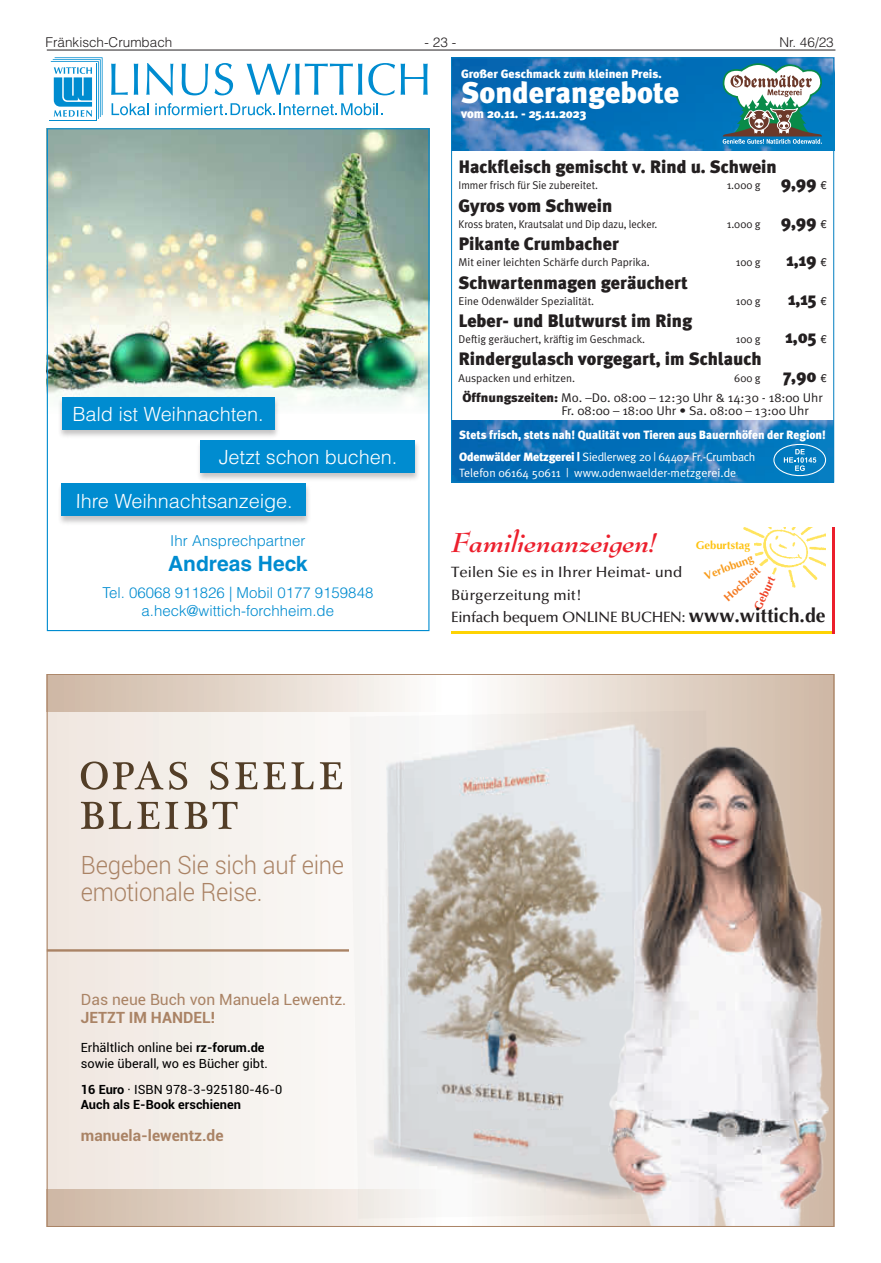
<style>
.page{position:relative;width:881px;height:1263px;background:#fff}
.page>*{position:absolute;margin:0;border:0;box-sizing:border-box;transform-origin:0 0}
.t1{font:italic 700 30px "Bernhard Modern";color:#ec1f2c}
.t2{font:900 30px "Meta Plus";color:#fff}
.t3{font:300 25.35px/27px "Roboto";letter-spacing:-.01em;color:#aa8365;scale:.94 1}
.t4{font:700 21px "Helvetica LT";color:#008cd0}
.t5{font:300 19.5px/42.6px "Helvetica";color:#fff}
.t6{font:900 18px "Meta Plus";color:#231f20}
.t7{font:700 15.6px "Roboto";color:#aa8365}
.t8{font:15.6px "Roboto";color:#aa8365}
.t9{font:500 15px/22.5px "Optima LT";color:#231f20}
.t10{font:300 15px/18px "Helvetica";color:#008cd0;text-align:center}
.t11{font:300 13.5px "Helvetica LT";color:#231f20}
.t12{font:12.75px/15.6px "Roboto";color:#000}
.t13{font:700 12.75px/15.6px "Roboto";color:#000}
.t14{font:900 12.75px "Meta Plus";color:#fff}
.t15{font:12.6px/12.3px "Meta Plus Normal";color:#231f20;scale:1.06 1}
.t16{font:12px/16.2px "Meta Plus Normal";color:#fff}
.t17{font:900 12px "Meta Plus";color:#fff;scale:.96 1}
.t18{font:900 12px "Meta Plus";color:#fff}
.t19{font:11.25px "Meta Plus Normal";color:#231f20}
.t20{font:11.25px "Meta Plus Normal";color:#231f20;scale:.95 1}
.t21{font:11.25px "Meta Plus Normal";color:#231f20;scale:.96 1}
.t22{font:700 11.25px "Optima LT";color:#fec210}
.t23{font:700 11.25px "Optima LT";color:#f89c1c}
.t24{font:700 11.25px "Optima LT";color:#f47921}
.t25{font:700 11.25px "Optima LT";color:#ef3e22}
.s1{font-family:"Meta Plus";font-weight:900;font-size:18px}
.s2{font-family:"Helvetica LT"}
.s3{font-family:"Helvetica LT";font-weight:400;font-size:11.25px}
.s4{font-family:"Meta Plus";font-weight:900}
.s5{font-weight:700;font-size:19.5px}
.s6{font-weight:700}
.s7{font-weight:400}
</style>
<div class="page">
<hr style="left:47px;top:50px;width:788px;height:1px;background:#231f20">
<img style="left:453px;top:59px;width:378px;height:91px">
<img style="left:453px;top:421px;width:378px;height:59px">
<svg style="left:722px;top:63px;width:104px;height:81px"></svg>
<div style="left:773px;top:444px;width:52px;height:32px;border:1px solid #fff;border-radius:50%"></div>
<svg style="left:783px;top:449px;width:33px;height:22px"></svg>
<div style="left:466px;top:674px;width:367px;height:553px;background:linear-gradient(to right,#fdfcfa,#cdb6a2)"></div>
<div style="left:47px;top:674px;width:394px;height:553px;background:linear-gradient(to right,#ceb7a3,#fdfbfa)"></div>
<div style="left:47px;top:712px;width:394px;height:476px;background:#f3f0ea"></div>
<img style="left:349px;top:710px;width:259px;height:509px">
<img style="left:359px;top:710px;width:355px;height:508px">
<img style="left:608px;top:740px;width:219px;height:485px">
<svg style="left:81px;top:761px;width:106px;height:29px"></svg>
<svg style="left:210px;top:762px;width:132px;height:28px"></svg>
<svg style="left:81px;top:802px;width:156px;height:27px"></svg>
<hr style="left:47px;top:949px;width:302px;height:3px;background:#aa8365">
<img style="left:49px;top:130px;width:378px;height:277px">
<svg style="left:111px;top:64px;width:17px;height:31px"></svg>
<svg style="left:134px;top:64px;width:4px;height:31px"></svg>
<svg style="left:146px;top:63px;width:27px;height:32px"></svg>
<svg style="left:181px;top:64px;width:27px;height:31px"></svg>
<svg style="left:214px;top:63px;width:19px;height:32px"></svg>
<svg style="left:246px;top:64px;width:116px;height:31px"></svg>
<svg style="left:368px;top:63px;width:59px;height:32px"></svg>
<svg style="left:49px;top:119px;width:48px;height:2px"></svg>
<div style="left:50px;top:64px;width:46px;height:56px;background:#fff"></div>
<svg style="left:51px;top:57px;width:51px;height:62px"></svg>
<svg style="left:111px;top:103px;width:37px;height:12px"></svg>
<svg style="left:155px;top:103px;width:227px;height:12px"></svg>
<div style="left:58px;top:397px;width:221px;height:42px;background:#231f20;opacity:.26"></div>
<div style="left:62px;top:397px;width:212px;height:33px;background:#008cd0"></div>
<div style="left:196px;top:439px;width:224px;height:42px;background:#231f20;opacity:.26"></div>
<div style="left:201px;top:440px;width:214px;height:32px;background:#008cd0"></div>
<div style="left:58px;top:483px;width:253px;height:42px;background:#231f20;opacity:.26"></div>
<div style="left:62px;top:483px;width:244px;height:33px;background:#008cd0"></div>
<hr style="left:451px;top:631px;width:382px;height:3px;background:#fed304">
<hr style="left:831px;top:527px;width:2px;height:107px;background:#ec1f2c">
<img style="left:743px;top:527px;width:82px;height:61px">
<div style="left:692px;top:538px;width:61px;height:13px;background:#fff"></div>
<svg style="left:743px;top:550px;width:35px;height:38px"></svg>
<p class="t11" style="left:45px;top:34px;width:128px">Fränkisch-Crumbach</p>
<p class="t11" style="left:424px;top:34px;width:33px">- 23 -</p>
<p class="t11" style="left:779px;top:34px;width:56px">Nr. 46/23</p>
<p class="t18" style="left:461px;top:66px;width:202px">Großer Geschmack zum kleinen Preis.</p>
<h1 class="t2" style="left:461px;top:75px;width:219px">Sonderangebote</h1>
<p class="t14" style="left:461px;top:106px;width:127px">vom 20.11. - 25.11.2023</p>
<p class="t5" style="left:219px;top:393px;width:180px;text-indent:-146px">Bald ist Weihnachten.<br>Jetzt schon buchen.</p>
<p class="t5" style="left:75px;top:479px;width:219px">Ihre Weihnachtsanzeige.</p>
<p class="t10" style="left:170px;top:532px;width:136px">Ihr Ansprechpartner</p>
<p class="t4" style="left:168px;top:551px;width:141px">Andreas Heck</p>
<p class="t10" style="left:102px;top:583px;width:272px">Tel. 06068 911826 | Mobil 0177 9159848 a.heck@wittich-forchheim.de</p>
<p class="t6" style="left:458px;top:156px;width:319px">Hackfleisch gemischt v. Rind u. Schwein</p>
<p class="t21" style="left:458px;top:179px;width:147px">Immer frisch für Sie zubereitet.</p>
<p class="t19" style="left:726px;top:179px;width:101px">1.000 g <span class="s1">9,99</span> <span class="s2">€</span></p>
<p class="t6" style="left:458px;top:195px;width:155px">Gyros vom Schwein</p>
<p class="t20" style="left:458px;top:217px;width:211px">Kross braten, Krautsalat und Dip dazu, lecker.</p>
<p class="t19" style="left:726px;top:217px;width:101px">1.000 g <span class="s1">9,99</span> <span class="s2">€</span></p>
<p class="t6" style="left:458px;top:233px;width:162px">Pikante Crumbacher</p>
<p class="t19" style="left:458px;top:256px;width:193px">Mit einer leichten Schärfe durch Paprika.</p>
<p class="t19" style="left:735px;top:256px;width:26px">100 g</p>
<p class="t6" style="left:786px;top:250px;width:42px">1,19 <span class="s3">€</span></p>
<p class="t6" style="left:458px;top:272px;width:231px">Schwartenmagen geräuchert</p>
<p class="t19" style="left:458px;top:294px;width:137px">Eine Odenwälder Spezialität.</p>
<p class="t19" style="left:735px;top:294px;width:26px">100 g</p>
<p class="t6" style="left:787px;top:288px;width:40px">1,15 <span class="s3">€</span></p>
<p class="t6" style="left:458px;top:310px;width:235px">Leber- und Blutwurst im Ring</p>
<p class="t19" style="left:458px;top:333px;width:188px">Deftig geräuchert, kräftig im Geschmack.</p>
<p class="t19" style="left:735px;top:333px;width:26px">100 g</p>
<p class="t6" style="left:785px;top:326px;width:43px">1,05 <span class="s3">€</span></p>
<p class="t6" style="left:458px;top:349px;width:304px">Rindergulasch vorgegart, im Schlauch</p>
<p class="t19" style="left:458px;top:371px;width:118px">Auspacken und erhitzen.</p>
<p class="t19" style="left:734px;top:371px;width:28px">600 g</p>
<p class="t6" style="left:783px;top:365px;width:45px">7,90 <span class="s3">€</span></p>
<p class="t15" style="left:561px;top:392px;width:248px;text-indent:-99px"><span class="s4">Öffnungszeiten:</span> Mo. –Do. 08:00 – 12:30 Uhr &amp; 14:30 - 18:00 Uhr<br>Fr. 08:00 – 18:00 Uhr • Sa. 08:00 – 13:00 Uhr</p>
<p class="t17" style="left:459px;top:427px;width:383px">Stets frisch, stets nah! Qualität von Tieren aus Bauernhöfen der Region!</p>
<p class="t16" style="left:459px;top:448px;width:297px"><span class="s4">Odenwälder Metzgerei |</span> Siedlerweg 20 | 64407 Fr.-Crumbach<br>Telefon 06164 50611 | www.odenwaelder-metzgerei.de</p>
<h1 class="t1" style="left:451px;top:526px;width:206px">Familienanzeigen!</h1>
<p class="t9" style="left:451px;top:561px;width:376px">Teilen Sie es in Ihrer Heimat- und<br>Bürgerzeitung mit!<br>Einfach bequem ONLINE BUCHEN: <span class="s5">www.wittich.de</span></p>
<p class="t22" style="left:695px;top:538px;width:56px">Geburtstag</p>
<p class="t23" style="left:702px;top:570px;width:53px;rotate:-21deg">Verlobung</p>
<p class="t24" style="left:721px;top:594px;width:47px;rotate:-43deg">Hochzeit</p>
<p class="t25" style="left:751px;top:606px;width:37px;rotate:-65deg">Geburt</p>
<h2 class="t3" style="left:81px;top:851px;width:281px">Begeben Sie sich auf eine emotionale Reise.</h2>
<p class="t8" style="left:81px;top:989px;width:267px">Das neue Buch von Manuela Lewentz.</p>
<p class="t7" style="left:81px;top:1006px;width:135px">JETZT IM HANDEL!</p>
<p class="t12" style="left:81px;top:1039px;width:188px">Erhältlich online bei <span class="s6">rz-forum.de </span>sowie überall, wo es Bücher gibt.</p>
<p class="t13" style="left:81px;top:1081px;width:203px">16 Euro <span class="s7">· ISBN 978-3-925180-46-0<br></span>Auch als E-Book erschienen</p>
<p class="t7" style="left:81px;top:1124px;width:144px">manuela-lewentz.de</p>
</div>
